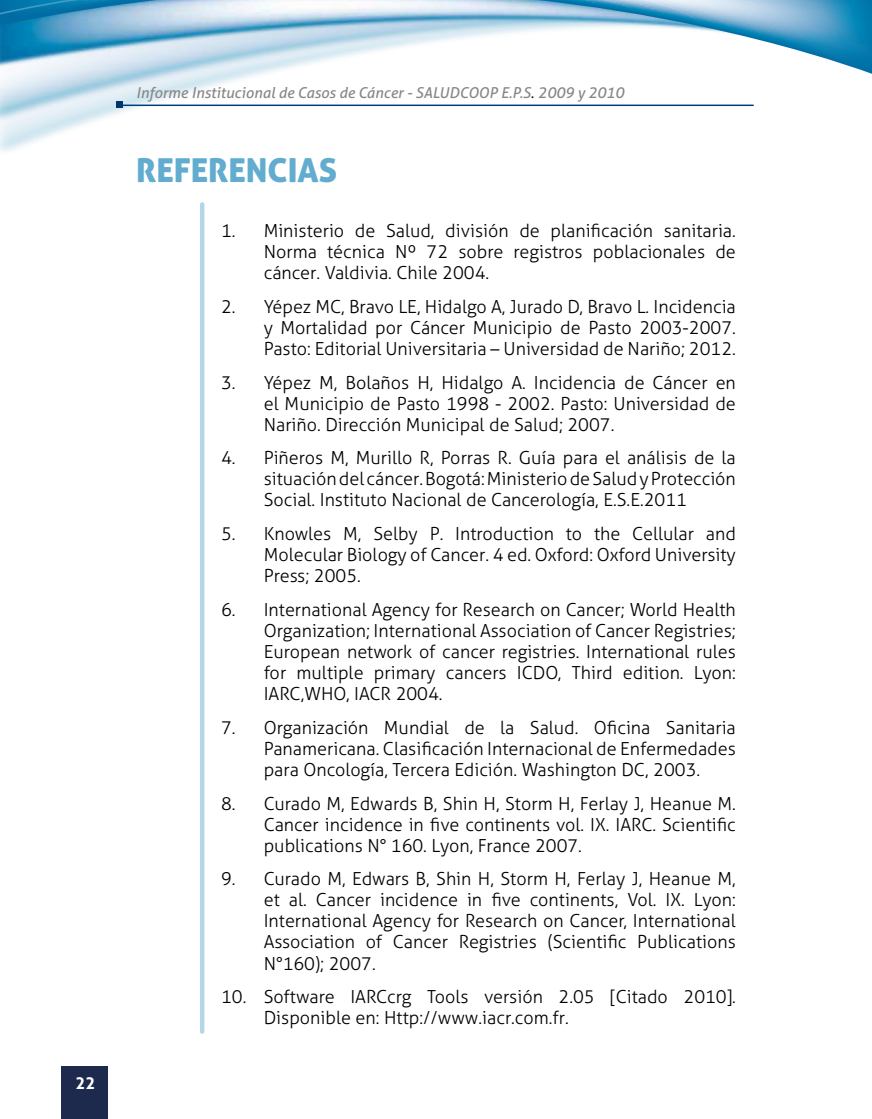
<style>
.page{position:relative;width:872px;height:1119px;background:#fff}
.page>*{position:absolute;margin:0;border:0;box-sizing:border-box;transform-origin:0 0}
.t1{font:33px "Aller Display";color:#62adcf}
.t2{font:300 18px/21px "Aller";color:#000;text-align:justify}
.t3{font:700 16.5px "Aller";color:#fff}
.t4{font:italic 15px "Aller";color:#878787}
.s1{font-weight:300;font-style:normal;font-size:18px;color:#000}
</style>
<div class="page">
<img style="left:0;top:74px;width:754px;height:33px">
<svg style="left:0;top:15px;width:872px;height:59px"></svg>
<svg style="left:0;top:0;width:872px;height:15px;background:#9cc6de"></svg>
<hr style="left:121px;top:104px;width:632px;height:2px;background:#003d7c">
<div style="left:62px;top:1065px;width:46px;height:53px;background:#1e2a4d"></div>
<div style="left:116px;top:102px;width:7px;height:6px;background:#00366b"></div>
<hr style="left:200px;top:204px;width:4px;height:827px;background:#b5d6e9">
<p class="t3" style="left:76px;top:1072px;width:21px">22</p>
<p class="t4" style="left:136px;top:84px;width:489px">Informe Institucional de Casos de Cáncer - SALUDCOOP E.P.S<span class="s1">.</span> 2009 y 2010</p>
<h1 class="t1" style="left:136px;top:149px;width:203px">REFERENCIAS</h1>
<p class="t2" style="left:264px;top:220px;width:473px;text-indent:-43px">1. Ministerio de Salud, división de planificación sanitaria.<br>Norma técnica Nº 72 sobre registros poblacionales de cáncer. Valdivia. Chile 2004.</p>
<p class="t2" style="left:264px;top:296px;width:473px;text-indent:-43px">2. Yépez MC, Bravo LE, Hidalgo A, Jurado D, Bravo L. Incidencia y Mortalidad por Cáncer Municipio de Pasto 2003-2007.<br>Pasto: Editorial Universitaria – Universidad de Nariño; 2012.</p>
<p class="t2" style="left:264px;top:371px;width:474px;text-indent:-43px">3. Yépez M, Bolaños H, Hidalgo A. Incidencia de Cáncer en el Municipio de Pasto 1998 - 2002. Pasto: Universidad de Nariño. Dirección Municipal de Salud; 2007.</p>
<p class="t2" style="left:264px;top:447px;width:473px;text-indent:-43px">4. Piñeros M, Murillo R, Porras R. Guía para el análisis de la situación del cáncer. Bogotá: Ministerio de Salud y Protección Social. Instituto Nacional de Cancerología, E.S.E.2011</p>
<p class="t2" style="left:264px;top:523px;width:473px;text-indent:-43px">5. Knowles M, Selby P. Introduction to the Cellular and Molecular Biology of Cancer. 4 ed. Oxford: Oxford University Press; 2005.</p>
<p class="t2" style="left:264px;top:599px;width:473px;text-indent:-43px">6. International Agency for Research on Cancer; World Health Organization; International Association of Cancer Registries; European network of cancer registries. International rules for multiple primary cancers ICDO, Third edition. Lyon:<br>IARC,WHO, IACR 2004.</p>
<p class="t2" style="left:264px;top:716px;width:473px;text-indent:-43px">7. Organización Mundial de la Salud. Oficina Sanitaria Panamericana. Clasificación Internacional de Enfermedades para Oncología, Tercera Edición. Washington DC, 2003.</p>
<p class="t2" style="left:264px;top:792px;width:473px;text-indent:-43px">8. Curado M, Edwards B, Shin H, Storm H, Ferlay J, Heanue M.<br>Cancer incidence in five continents vol. IX. IARC. Scientific publications N° 160. Lyon, France 2007.</p>
<p class="t2" style="left:264px;top:868px;width:473px;text-indent:-43px">9. Curado M, Edwars B, Shin H, Storm H, Ferlay J, Heanue M, et al. Cancer incidence in five continents, Vol. IX. Lyon:<br>International Agency for Research on Cancer, International Association of Cancer Registries (Scientific Publications N°160); 2007.</p>
<p class="t2" style="left:264px;top:986px;width:473px;text-indent:-43px">10. Software IARCcrg Tools versión 2.05 [Citado 2010].<br>Disponible en: Http://www.iacr.com.fr.</p>
</div>
